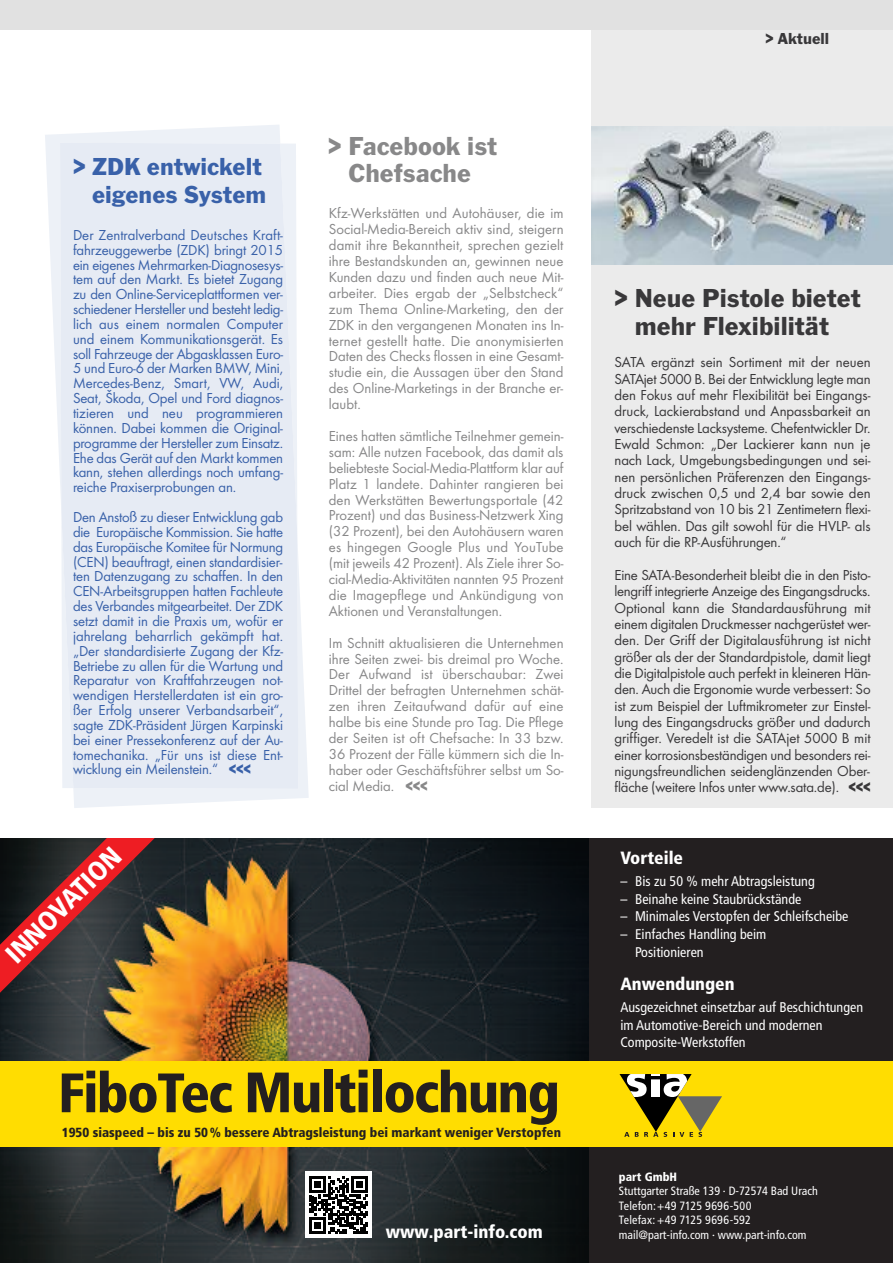
<style>
.page{position:relative;width:893px;height:1263px;background:#fff}
.page>*{position:absolute;margin:0;border:0;box-sizing:border-box;transform-origin:0 0}
.t1{font:900 condensed 56.85px "Frutiger LT Pro";letter-spacing:-.03em;color:#231f20}
.t2{font:27px/27.9px "Standox Franklin Gothic";color:#39383a;text-align:center}
.t3{font:27px/27px "Standox Franklin Gothic";color:#888889;text-align:center}
.t4{font:900 condensed 27px "Frutiger LT Pro";color:#fff}
.t5{font:25.5px/27.9px "Standox Franklin Gothic";color:#3961a9;text-align:right}
.t6{font:900 condensed 18px "Frutiger LT Pro";color:#fff}
.t7{font:900 condensed 17.7px "Frutiger LT Pro";color:#fff}
.t8{font:16.5px "Standox Franklin Gothic";color:#39383a}
.t9{font:15px/15.9px "Standox Futura";color:#888889;text-align:justify}
.t10{font:15px/14.9px "Standox Futura";letter-spacing:-.01em;color:#3961a9;text-align:justify}
.t11{font:15px/16.4px "Standox Futura";letter-spacing:-.01em;color:#39383a;text-align:justify}
.t12{font:condensed 14.1px/17.7px "Frutiger LT Pro";color:#fff}
.t13{font:900 condensed 13.2px "Frutiger LT Pro";color:#231f20}
.t14{font:condensed 12px/14.4px "Frutiger LT Pro";color:#fff}
.t15{font:900 condensed 12px "Frutiger LT Pro";color:#fff}
.s1{font-weight:700}
.s2{font-size:55.5px}
</style>
<div class="page">
<svg style="left:45px;top:125px;width:264px;height:683px"></svg>
<div style="left:60px;top:143px;width:238px;height:646px;background:#e6ebf4"></div>
<div style="left:591px;top:0;width:302px;height:808px;background:#ebebeb"></div>
<img style="left:591px;top:126px;width:302px;height:138px">
<div style="left:0;top:0;width:893px;height:30px;background:#e1e1e1"></div>
<div style="left:0;top:838px;width:893px;height:425px;background:#231f20"></div>
<img style="left:0;top:838px;width:589px;height:425px">
<div style="left:305px;top:1171px;width:67px;height:67px;background:#fff"></div>
<svg style="left:309px;top:1176px;width:59px;height:58px"></svg>
<div style="left:0;top:1061px;width:893px;height:86px;background:#ffdd01"></div>
<svg style="left:619px;top:1074px;width:103px;height:63px"></svg>
<svg style="left:0;top:838px;width:167px;height:169px"></svg>
<h3 class="t5" style="left:73px;top:152px;width:195px">&gt; ZDK entwickelt eigenes System</h3>
<p class="t10" style="left:73px;top:227px;width:212px">Der Zentralverband Deutsches Kraft&shy;fahrzeuggewerbe (ZDK) bringt 2015 ein eigenes Mehrmarken-Diagnosesys&shy;tem auf den Markt. Es bietet Zugang zu den Online-Serviceplattformen ver&shy;schiedener Hersteller und besteht ledig&shy;lich aus einem normalen Computer und einem Kommunikationsgerät. Es soll Fahrzeuge der Abgasklassen Euro-5 und Euro-6 der Marken BMW, Mini, Mercedes-Benz, Smart, VW, Audi, Seat, Škoda, Opel und Ford diagnos&shy;tizieren und neu programmieren können. Dabei kommen die Original&shy;programme der Hersteller zum Einsatz.<br>Ehe das Gerät auf den Markt kommen kann, stehen allerdings noch umfang&shy;reiche Praxiserprobungen an.</p>
<p class="t10" style="left:73px;top:509px;width:212px">Den Anstoß zu dieser Entwicklung gab die Europäische Kommission. Sie hatte das Europäische Komitee für Normung (CEN) beauftragt, einen standardisier&shy;ten Datenzugang zu schaffen. In den CEN-Arbeitsgruppen hatten Fachleute des Verbandes mitgearbeitet. Der ZDK setzt damit in die Praxis um, wofür er jahrelang beharrlich gekämpft hat. „Der standardisierte Zugang der Kfz-Betriebe zu allen für die Wartung und Reparatur von Kraftfahrzeugen not&shy;wendigen Herstellerdaten ist ein gro&shy;ßer Erfolg unserer Verbandsarbeit“, sagte ZDK-Präsident Jürgen Karpinski bei einer Pressekonferenz auf der Au&shy;tomechanika. „Für uns ist diese Ent&shy;wicklung ein Meilenstein.“ <span class="s1">&lt;&lt;&lt;</span></p>
<h2 class="t4" style="left:3px;top:951px;width:153px;rotate:-45deg">INNOVATION</h2>
<h2 class="t3" style="left:328px;top:132px;width:171px">&gt; Facebook ist<br>Chefsache</h2>
<p class="t9" style="left:329px;top:205px;width:236px">Kfz-Werkstätten und Autohäuser, die im Social-Media-Bereich aktiv sind, steigern damit ihre Bekanntheit, sprechen gezielt ihre Bestandskunden an, gewinnen neue Kunden dazu und finden auch neue Mit&shy;arbeiter. Dies ergab der „Selbstcheck“ zum Thema Online-Marketing, den der ZDK in den vergangenen Monaten ins In&shy;ternet gestellt hatte. Die anonymisierten Daten des Checks flossen in eine Gesamt&shy;studie ein, die Aussagen über den Stand des Online-Marketings in der Branche er&shy;laubt.</p>
<p class="t9" style="left:329px;top:428px;width:236px">Eines hatten sämtliche Teilnehmer gemein&shy;sam: Alle nutzen Facebook, das damit als beliebteste Social-Media-Plattform klar auf Platz 1 landete. Dahinter rangieren bei den Werkstätten Bewertungsportale (42<br>Prozent) und das Business-Netzwerk Xing (32 Prozent), bei den Autohäusern waren es hingegen Google Plus und YouTube (mit jeweils 42 Prozent). Als Ziele ihrer So&shy;cial-Media-Aktivitäten nannten 95 Prozent die Imagepflege und Ankündigung von Aktionen und Veranstaltungen.</p>
<p class="t9" style="left:329px;top:634px;width:236px">Im Schnitt aktualisieren die Unternehmen ihre Seiten zwei- bis dreimal pro Woche.<br>Der Aufwand ist überschaubar: Zwei Drittel der befragten Unternehmen schät&shy;zen ihren Zeitaufwand dafür auf eine halbe bis eine Stunde pro Tag. Die Pflege der Seiten ist oft Chefsache: In 33 bzw.<br>36 Prozent der Fälle kümmern sich die In&shy;haber oder Geschäftsführer selbst um So&shy;cial Media. <span class="s1">&lt;&lt;&lt;</span></p>
<h1 class="t1" style="left:58px;top:1072px;width:503px"><span class="s2">FiboTec</span> Multilochung</h1>
<p class="t13" style="left:62px;top:1128px;width:501px">1950 siaspeed – bis zu 50 % bessere Abtragsleistung bei markant weniger Verstopfen</p>
<p class="t8" style="left:765px;top:28px;width:65px">&gt; Aktuell</p>
<h2 class="t2" style="left:614px;top:284px;width:248px">&gt; Neue Pistole bietet mehr Flexibilität</h2>
<p class="t11" style="left:614px;top:354px;width:258px">SATA ergänzt sein Sortiment mit der neuen SATAjet 5000 B. Bei der Entwicklung legte man den Fokus auf mehr Flexibilität bei Eingangs&shy;druck, Lackierabstand und Anpassbarkeit an verschiedenste Lacksysteme. Chefentwickler Dr.<br>Ewald Schmon: „Der Lackierer kann nun je nach Lack, Umgebungsbedingungen und sei&shy;nen persönlichen Präferenzen den Eingangs&shy;druck zwischen 0,5 und 2,4 bar sowie den Spritzabstand von 10 bis 21 Zentimetern flexi&shy;bel wählen. Das gilt sowohl für die HVLP- als auch für die RP-Ausführungen.“</p>
<p class="t11" style="left:614px;top:566px;width:258px">Eine SATA-Besonderheit bleibt die in den Pisto&shy;lengriff integrierte Anzeige des Eingangsdrucks.<br>Optional kann die Standardausführung mit einem digitalen Druckmesser nachgerüstet wer&shy;den. Der Griff der Digitalausführung ist nicht größer als der der Standardpistole, damit liegt die Digitalpistole auch perfekt in kleineren Hän&shy;den. Auch die Ergonomie wurde verbessert: So ist zum Beispiel der Luftmikrometer zur Einstel&shy;lung des Eingangsdrucks größer und dadurch griffiger. Veredelt ist die SATAjet 5000 B mit einer korrosionsbeständigen und besonders rei&shy;nigungsfreundlichen seidenglänzenden Ober&shy;fläche (weitere Infos unter www.sata.de). <span class="s1">&lt;&lt;&lt;</span></p>
<p class="t7" style="left:620px;top:852px;width:64px">Vorteile</p>
<p class="t12" style="left:620px;top:874px;width:196px">– Bis zu 50 % mehr Abtragsleistung</p>
<p class="t12" style="left:620px;top:891px;width:182px">– Beinahe keine Staubrückstände</p>
<p class="t12" style="left:620px;top:909px;width:229px">– Minimales Verstopfen der Schleifscheibe</p>
<p class="t12" style="left:635px;top:927px;width:133px;text-indent:-15px">– Einfaches Handling beim<br>Positionieren</p>
<p class="t7" style="left:620px;top:978px;width:116px">Anwendungen</p>
<p class="t12" style="left:620px;top:1000px;width:244px">Ausgezeichnet einsetzbar auf Beschich tungen im Automotive-Bereich und modernen<br>Composite-Werkstoffen</p>
<p class="t15" style="left:619px;top:1172px;width:60px">part GmbH</p>
<p class="t14" style="left:619px;top:1185px;width:201px">Stuttgarter Straße 139 · D-72574 Bad Urach<br>Telefon: +49 7125 9696-500<br>Telefax: +49 7125 9696-592</p>
<p class="t6" style="left:386px;top:1225px;width:159px">www.part-info.com</p>
<p class="t14" style="left:619px;top:1228px;width:189px">mail@part-info.com · www.part-info.com</p>
</div>
